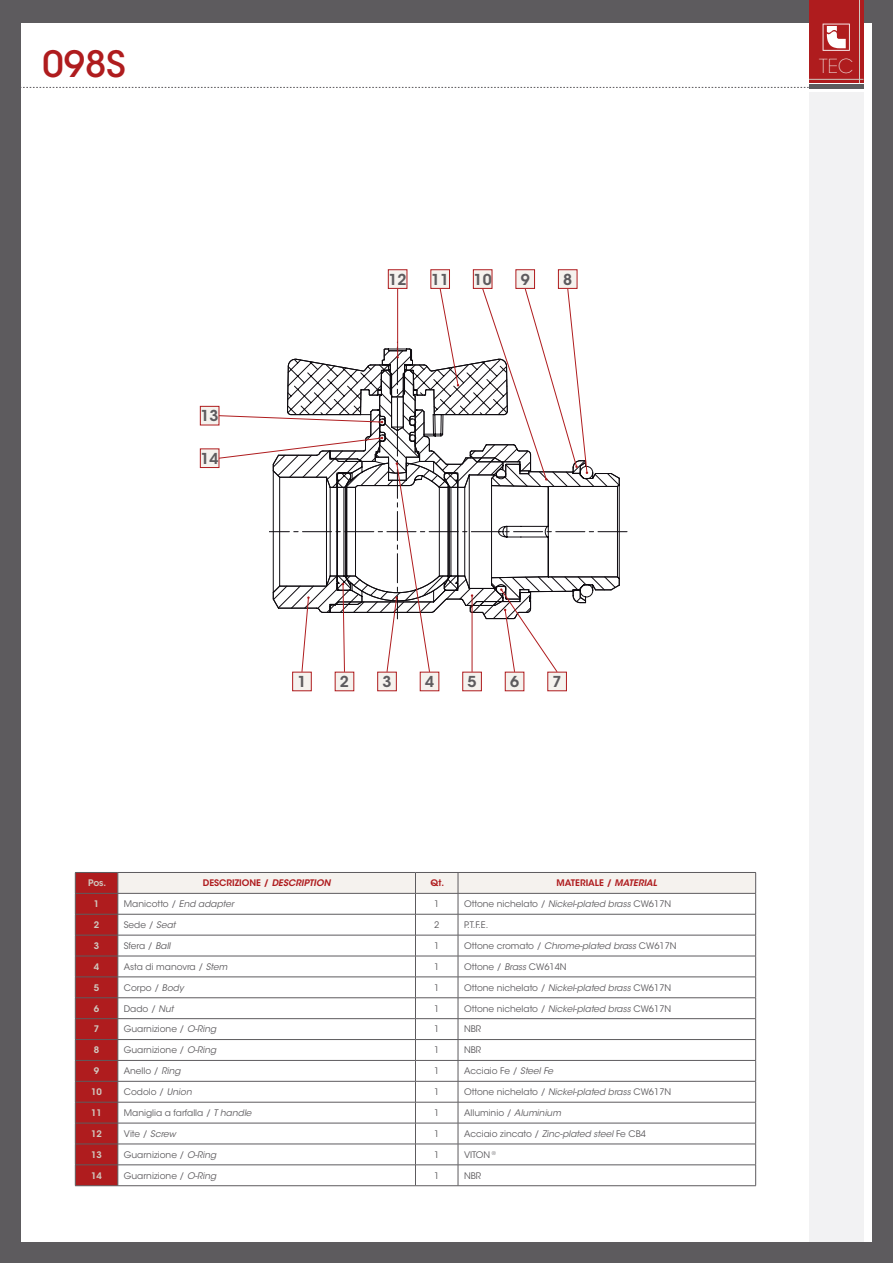
<style>
.page{position:relative;width:893px;height:1263px;background:#5d5b5e}
.page>*{position:absolute;margin:0;border:0;box-sizing:border-box;transform-origin:0 0}
.t1{font:500 36px "ITC Avant Garde Std";color:#af1c1e}
.t2{font:200 19.2px "ITC Avant Garde Std";color:#f5f2ee}
.t3{font:600 15px "ITC Avant Garde Std";color:#5d5b5e}
.t4{font:9px "ITC Avant Garde Std";color:#5d5b5e}
.t5{font:600 9px "ITC Avant Garde Std";color:#af1c1e}
.t6{font:600 9px "ITC Avant Garde Std";color:#d0c9c0}
.s1{font-style:italic}
</style>
<div class="page">
<div style="left:21px;top:23px;width:851px;height:1219px;background:#fff"></div>
<div style="left:809px;top:0;width:54px;height:83px;background:#af1c1e"></div>
<svg style="left:823px;top:24px;width:27px;height:27px"></svg>
<hr style="left:809px;top:79px;width:54px;height:1px;background:#d0c9c0">
<hr style="left:859px;top:0;width:1px;height:83px;background:#d0c9c0">
<hr style="left:809px;top:84px;width:54px;height:4px;background:#5d5b5e">
<div style="left:809px;top:93px;width:54px;height:1149px;background:#f2f2f3"></div>
<svg style="left:21px;top:87px;width:788px;height:1px"></svg>
<svg style="left:75px;top:872px;width:681px;height:313px"></svg>
<hr style="left:75px;top:1185px;width:43px;height:1px;background:#5d5b5e">
<hr style="left:118px;top:1185px;width:297px;height:1px;background:#5d5b5e">
<hr style="left:415px;top:1185px;width:43px;height:1px;background:#5d5b5e">
<hr style="left:458px;top:1185px;width:298px;height:1px;background:#5d5b5e">
<div style="left:200px;top:406px;width:19px;height:19px;background:#f5f2ee"></div>
<div style="left:200px;top:406px;width:19px;height:19px;border:1px solid #af1c1e"></div>
<div style="left:200px;top:449px;width:19px;height:18px;background:#f5f2ee"></div>
<div style="left:200px;top:449px;width:19px;height:19px;border:1px solid #af1c1e"></div>
<div style="left:388px;top:270px;width:19px;height:18px;background:#f5f2ee"></div>
<div style="left:388px;top:269px;width:19px;height:20px;border:1px solid #af1c1e"></div>
<div style="left:293px;top:672px;width:18px;height:19px;background:#f5f2ee"></div>
<div style="left:292px;top:672px;width:20px;height:19px;border:1px solid #af1c1e"></div>
<div style="left:431px;top:270px;width:18px;height:18px;background:#f5f2ee"></div>
<div style="left:430px;top:269px;width:20px;height:20px;border:1px solid #af1c1e"></div>
<div style="left:335px;top:672px;width:19px;height:19px;background:#f5f2ee"></div>
<div style="left:473px;top:270px;width:19px;height:18px;background:#f5f2ee"></div>
<div style="left:473px;top:269px;width:19px;height:20px;border:1px solid #af1c1e"></div>
<div style="left:516px;top:270px;width:19px;height:18px;background:#f5f2ee"></div>
<div style="left:516px;top:269px;width:19px;height:20px;border:1px solid #af1c1e"></div>
<div style="left:558px;top:270px;width:19px;height:18px;background:#f5f2ee"></div>
<div style="left:558px;top:269px;width:19px;height:20px;border:1px solid #af1c1e"></div>
<div style="left:378px;top:672px;width:18px;height:19px;background:#f5f2ee"></div>
<div style="left:377px;top:672px;width:20px;height:19px;border:1px solid #af1c1e"></div>
<div style="left:420px;top:672px;width:19px;height:19px;background:#f5f2ee"></div>
<div style="left:463px;top:672px;width:18px;height:19px;background:#f5f2ee"></div>
<div style="left:462px;top:672px;width:20px;height:19px;border:1px solid #af1c1e"></div>
<div style="left:505px;top:672px;width:19px;height:19px;background:#f5f2ee"></div>
<div style="left:505px;top:672px;width:19px;height:19px;border:1px solid #af1c1e"></div>
<svg style="left:218px;top:288px;width:410px;height:385px"></svg>
<div style="left:548px;top:672px;width:18px;height:19px;background:#f5f2ee"></div>
<div style="left:547px;top:672px;width:20px;height:19px;border:1px solid #af1c1e"></div>
<p class="t1" style="left:43px;top:41px;width:85px">098S</p>
<h2 class="t2" style="left:819px;top:55px;width:36px">TEC</h2>
<p class="t3" style="left:201px;top:406px;width:20px">13</p>
<p class="t3" style="left:201px;top:449px;width:20px">14</p>
<p class="t3" style="left:389px;top:270px;width:20px">12</p>
<p class="t3" style="left:431px;top:270px;width:20px">11</p>
<p class="t3" style="left:474px;top:270px;width:20px">10</p>
<p class="t3" style="left:521px;top:270px;width:11px">9</p>
<p class="t3" style="left:563px;top:270px;width:11px">8</p>
<p class="t3" style="left:297px;top:672px;width:11px">1</p>
<p class="t3" style="left:340px;top:672px;width:11px">2</p>
<p class="t3" style="left:382px;top:672px;width:11px">3</p>
<p class="t3" style="left:425px;top:672px;width:11px">4</p>
<p class="t3" style="left:468px;top:672px;width:11px">5</p>
<p class="t3" style="left:510px;top:672px;width:11px">6</p>
<p class="t3" style="left:553px;top:672px;width:11px">7</p>
<p class="t6" style="left:88px;top:877px;width:20px">Pos.</p>
<p class="t5" style="left:203px;top:877px;width:129px">DESCRIZIONE / <span class="s1">DESCRIPTION</span></p>
<p class="t5" style="left:431px;top:877px;width:15px">Qt.</p>
<p class="t5" style="left:556px;top:877px;width:102px">MATERIALE / <span class="s1">MATERIAL</span></p>
<p class="t6" style="left:94px;top:898px;width:7px">1</p>
<p class="t4" style="left:124px;top:898px;width:112px">Manicotto / <span class="s1">End adapter</span></p>
<p class="t4" style="left:434px;top:898px;width:7px">1</p>
<p class="t4" style="left:464px;top:898px;width:209px">Ottone nichelato / <span class="s1">Nickel-plated brass</span> CW617N</p>
<p class="t6" style="left:94px;top:919px;width:7px">2</p>
<p class="t4" style="left:124px;top:919px;width:53px">Sede / <span class="s1">Seat</span></p>
<p class="t4" style="left:434px;top:919px;width:7px">2</p>
<p class="t4" style="left:464px;top:919px;width:26px">P.T.F.E.</p>
<p class="t6" style="left:94px;top:940px;width:7px">3</p>
<p class="t4" style="left:124px;top:940px;width:48px">Sfera / <span class="s1">Ball</span></p>
<p class="t4" style="left:434px;top:940px;width:7px">1</p>
<p class="t4" style="left:464px;top:940px;width:214px">Ottone cromato / <span class="s1">Chrome-plated brass</span> CW617N</p>
<p class="t6" style="left:94px;top:961px;width:7px">4</p>
<p class="t4" style="left:124px;top:961px;width:105px">Asta di manovra / <span class="s1">Stem</span></p>
<p class="t4" style="left:434px;top:961px;width:7px">1</p>
<p class="t4" style="left:464px;top:961px;width:104px">Ottone / <span class="s1">Brass</span> CW614N</p>
<p class="t6" style="left:94px;top:982px;width:7px">5</p>
<p class="t4" style="left:124px;top:982px;width:61px">Corpo / <span class="s1">Body</span></p>
<p class="t4" style="left:434px;top:982px;width:7px">1</p>
<p class="t4" style="left:464px;top:982px;width:209px">Ottone nichelato / <span class="s1">Nickel-plated brass</span> CW617N</p>
<p class="t6" style="left:94px;top:1002px;width:7px">6</p>
<p class="t4" style="left:124px;top:1003px;width:51px">Dado / <span class="s1">Nut</span></p>
<p class="t4" style="left:434px;top:1003px;width:7px">1</p>
<p class="t4" style="left:464px;top:1003px;width:209px">Ottone nichelato / <span class="s1">Nickel-plated brass</span> CW617N</p>
<p class="t6" style="left:94px;top:1023px;width:7px">7</p>
<p class="t4" style="left:124px;top:1024px;width:94px">Guarnizione / <span class="s1">O-Ring</span></p>
<p class="t4" style="left:434px;top:1024px;width:7px">1</p>
<p class="t4" style="left:464px;top:1024px;width:19px">NBR</p>
<p class="t6" style="left:94px;top:1044px;width:7px">8</p>
<p class="t4" style="left:124px;top:1044px;width:94px">Guarnizione / <span class="s1">O-Ring</span></p>
<p class="t4" style="left:434px;top:1044px;width:7px">1</p>
<p class="t4" style="left:464px;top:1044px;width:19px">NBR</p>
<p class="t6" style="left:94px;top:1065px;width:7px">9</p>
<p class="t4" style="left:124px;top:1065px;width:58px">Anello / <span class="s1">Ring</span></p>
<p class="t4" style="left:434px;top:1065px;width:7px">1</p>
<p class="t4" style="left:464px;top:1065px;width:91px">Acciaio Fe / <span class="s1">Steel Fe</span></p>
<p class="t6" style="left:91px;top:1086px;width:12px">10</p>
<p class="t4" style="left:124px;top:1086px;width:69px">Codolo / <span class="s1">Union</span></p>
<p class="t4" style="left:434px;top:1086px;width:7px">1</p>
<p class="t4" style="left:464px;top:1086px;width:209px">Ottone nichelato / <span class="s1">Nickel-plated brass</span> CW617N</p>
<p class="t6" style="left:91px;top:1107px;width:12px">11</p>
<p class="t4" style="left:124px;top:1107px;width:129px">Maniglia a farfalla / <span class="s1">T handle</span></p>
<p class="t4" style="left:434px;top:1107px;width:7px">1</p>
<p class="t4" style="left:464px;top:1107px;width:98px">Alluminio / <span class="s1">Aluminium</span></p>
<p class="t6" style="left:91px;top:1128px;width:12px">12</p>
<p class="t4" style="left:124px;top:1128px;width:54px">Vite / <span class="s1">Screw</span></p>
<p class="t4" style="left:434px;top:1128px;width:7px">1</p>
<p class="t4" style="left:464px;top:1128px;width:184px">Acciaio zincato / <span class="s1">Zinc-plated steel</span> Fe CB4</p>
<p class="t6" style="left:91px;top:1149px;width:12px">13</p>
<p class="t4" style="left:124px;top:1149px;width:94px">Guarnizione / <span class="s1">O-Ring</span></p>
<p class="t4" style="left:434px;top:1149px;width:7px">1</p>
<p class="t4" style="left:464px;top:1149px;width:33px">VITON <sup>®</sup></p>
<p class="t6" style="left:91px;top:1169px;width:12px">14</p>
<p class="t4" style="left:124px;top:1170px;width:94px">Guarnizione / <span class="s1">O-Ring</span></p>
<p class="t4" style="left:434px;top:1170px;width:7px">1</p>
<p class="t4" style="left:464px;top:1170px;width:19px">NBR</p>
</div>
